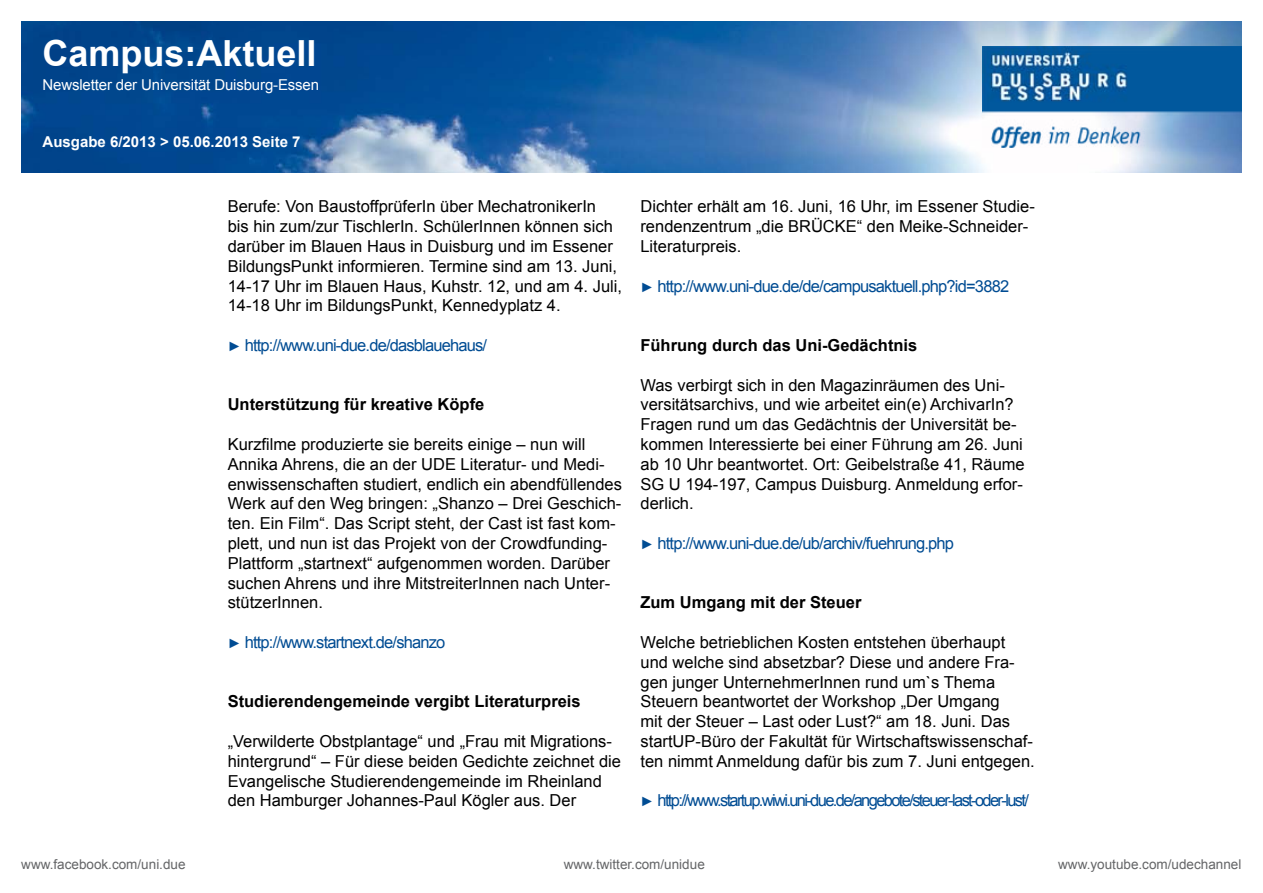
<style>
.page{position:relative;width:1263px;height:893px;background:#fff}
.page>*{position:absolute;margin:0;border:0;box-sizing:border-box;transform-origin:0 0}
.t1{font:700 36px "Arial";color:#fff}
.t2{font:16.5px/19.8px "Arial";color:#000}
.t3{font:16.5px "Arial";letter-spacing:-.05em;color:#004c93}
.t4{font:700 16.5px "Arial";color:#000}
.t5{font:16.5px "Arial";letter-spacing:-.1em;color:#004c93}
.t6{font:15px "Arial";letter-spacing:-.01em;color:#fff}
.t7{font:700 15px "Arial";color:#fff}
.t8{font:13.5px "Arial";color:#646567}
.s1{font-size:13.5px}
</style>
<div class="page">
<img style="left:21px;top:21px;width:1221px;height:152px">
<img style="left:982px;top:47px;width:260px;height:100px">
<h1 class="t1" style="left:43px;top:29px;width:276px">Campus:Aktuell</h1>
<p class="t6" style="left:43px;top:74px;width:278px">Newsletter der Universität Duisburg-Essen</p>
<p class="t7" style="left:43px;top:132px;width:260px">Ausgabe 6/2013 &gt; 05.06.2013 Seite 7</p>
<p class="t2" style="left:228px;top:197px;width:396px">Berufe: Von BaustoffprüferIn über MechatronikerIn<br>bis hin zum/zur TischlerIn. SchülerInnen können sich darüber im Blauen Haus in Duisburg und im Essener BildungsPunkt informieren. Termine sind am 13. Juni, 14-17 Uhr im Blauen Haus, Kuhstr. 12, und am 4. Juli, 14-18 Uhr im BildungsPunkt, Kennedyplatz 4.</p>
<p class="t3" style="left:228px;top:334px;width:261px"><span class="s1">►</span> http://www.uni-due.de/dasblauehaus/</p>
<p class="t4" style="left:228px;top:394px;width:258px">Unterstützung für kreative Köpfe</p>
<p class="t2" style="left:228px;top:434px;width:396px">Kurzfilme produzierte sie bereits einige – nun will Annika Ahrens, die an der UDE Literatur- und Medi&shy;enwissenschaften studiert, endlich ein abendfüllendes Werk auf den Weg bringen: „Shanzo – Drei Geschich&shy;ten. Ein Film“. Das Script steht, der Cast ist fast kom&shy;plett, und nun ist das Projekt von der Crowdfunding-Plattform „startnext“ aufgenommen worden. Darüber suchen Ahrens und ihre MitstreiterInnen nach Unter&shy;stützerInnen.</p>
<p class="t3" style="left:228px;top:631px;width:219px"><span class="s1">►</span> http://www.startnext.de/shanzo</p>
<p class="t4" style="left:228px;top:691px;width:355px">Studierendengemeinde vergibt Literaturpreis</p>
<p class="t2" style="left:228px;top:731px;width:395px">„Verwilderte Obstplantage“ und „Frau mit Migrations&shy;hintergrund“ – Für diese beiden Gedichte zeichnet die Evangelische Studierendengemeinde im Rheinland den Hamburger Johannes-Paul Kögler aus. Der</p>
<p class="t2" style="left:640px;top:197px;width:396px">Dichter erhält am 16. Juni, 16 Uhr, im Essener Studie&shy;rendenzentrum „die BRÜCKE“ den Meike-Schneider-<br>Literaturpreis.</p>
<p class="t3" style="left:640px;top:275px;width:370px"><span class="s1">►</span> http://www.uni-due.de/de/campusaktuell.php?id=3882</p>
<p class="t4" style="left:640px;top:334px;width:278px">Führung durch das Uni-Gedächtnis</p>
<p class="t2" style="left:640px;top:375px;width:386px">Was verbirgt sich in den Magazinräumen des Uni&shy;versitätsarchivs, und wie arbeitet ein(e) ArchivarIn?<br>Fragen rund um das Gedächtnis der Universität be&shy;kommen Interessierte bei einer Führung am 26. Juni ab 10 Uhr beantwortet. Ort: Geibelstraße 41, Räume SG U 194-197, Campus Duisburg. Anmeldung erfor&shy;derlich.</p>
<p class="t3" style="left:640px;top:532px;width:315px"><span class="s1">►</span> http://www.uni-due.de/ub/archiv/fuehrung.php</p>
<p class="t4" style="left:640px;top:592px;width:223px">Zum Umgang mit der Steuer</p>
<p class="t2" style="left:640px;top:632px;width:396px">Welche betrieblichen Kosten entstehen überhaupt und welche sind absetzbar? Diese und andere Fra&shy;gen junger UnternehmerInnen rund um`s Thema Steuern beantwortet der Workshop „Der Umgang<br>mit der Steuer – Last oder Lust?“ am 18. Juni. Das startUP-Büro der Fakultät für Wirtschaftswissenschaf&shy;ten nimmt Anmeldung dafür bis zum 7. Juni entgegen.</p>
<p class="t5" style="left:640px;top:790px;width:390px"><span class="s1">►</span> http://www.startup.wiwi.uni-due.de/angebote/steuer-last-oder-lust/</p>
<p class="t8" style="left:21px;top:855px;width:166px">www.facebook.com/uni.due</p>
<p class="t8" style="left:564px;top:855px;width:143px">www.twitter.com/unidue</p>
<p class="t8" style="left:1058px;top:855px;width:185px">www.youtube.com/udechannel</p>
</div>
